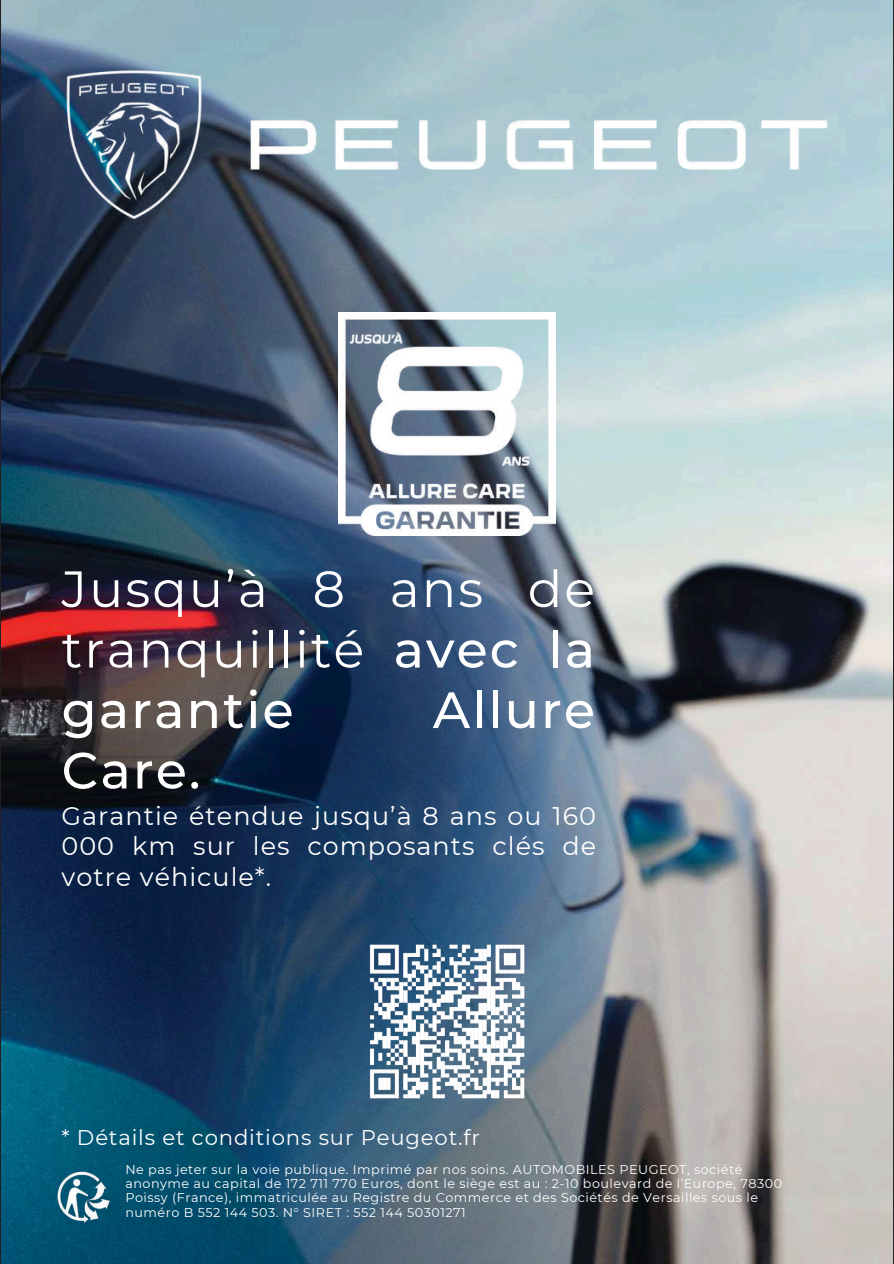
<style>
.page{position:relative;width:894px;height:1264px;background:#fff}
.page>*{position:absolute;margin:0;border:0;box-sizing:border-box;transform-origin:0 0}
.t1{font:50.85px/60.4px "Montserrat";letter-spacing:.04em;color:#fff;text-align:justify}
.t2{font:500 50.85px "Montserrat";letter-spacing:.04em;color:#fff}
.t3{font:25.5px/30.3px "Montserrat";letter-spacing:.04em;color:#fff;text-align:justify}
.t4{font:21.15px "Montserrat";letter-spacing:.04em;color:#fff}
.t5{font:12.75px/14.2px "Montserrat";letter-spacing:.04em;color:#fff}
.s1{font-weight:500}
</style>
<div class="page">
<img style="left:1px;top:0;width:890px;height:1263px">
<img style="left:359px;top:934px;width:175px;height:174px">
<img style="left:1px;top:22px;width:890px;height:243px">
<img style="left:47px;top:1161px;width:73px;height:72px">
<img style="left:339px;top:313px;width:216px;height:222px">
<h1 class="t1" style="left:62px;top:558px;width:535px">Jusqu’à 8 ans de tranquillité <span class="s1">avec la garantie</span></h1>
<h1 class="t2" style="left:432px;top:678px;width:164px">Allure</h1>
<h1 class="t2" style="left:62px;top:739px;width:140px">Care.</h1>
<h2 class="t3" style="left:62px;top:800px;width:536px">Garantie étendue jusqu’à 8 ans ou 160<br>000 km sur les composants clés de votre véhicule*.</h2>
<h3 class="t4" style="left:62px;top:1124px;width:420px">* Détails et conditions sur Peugeot.fr</h3>
<p class="t5" style="left:125px;top:1161px;width:658px">Ne pas jeter sur la voie publique. Imprimé par nos soins. AUTOMOBILES PEUGEOT, société anonyme au capital de 172 711 770 Euros, dont le siège est au : 2-10 boulevard de l’Europe, 78300<br>Poissy (France), immatriculée au Registre du Commerce et des Sociétés de Versailles sous le numéro B 552 144 503. N° SIRET : 552 144 50301271</p>
</div>
